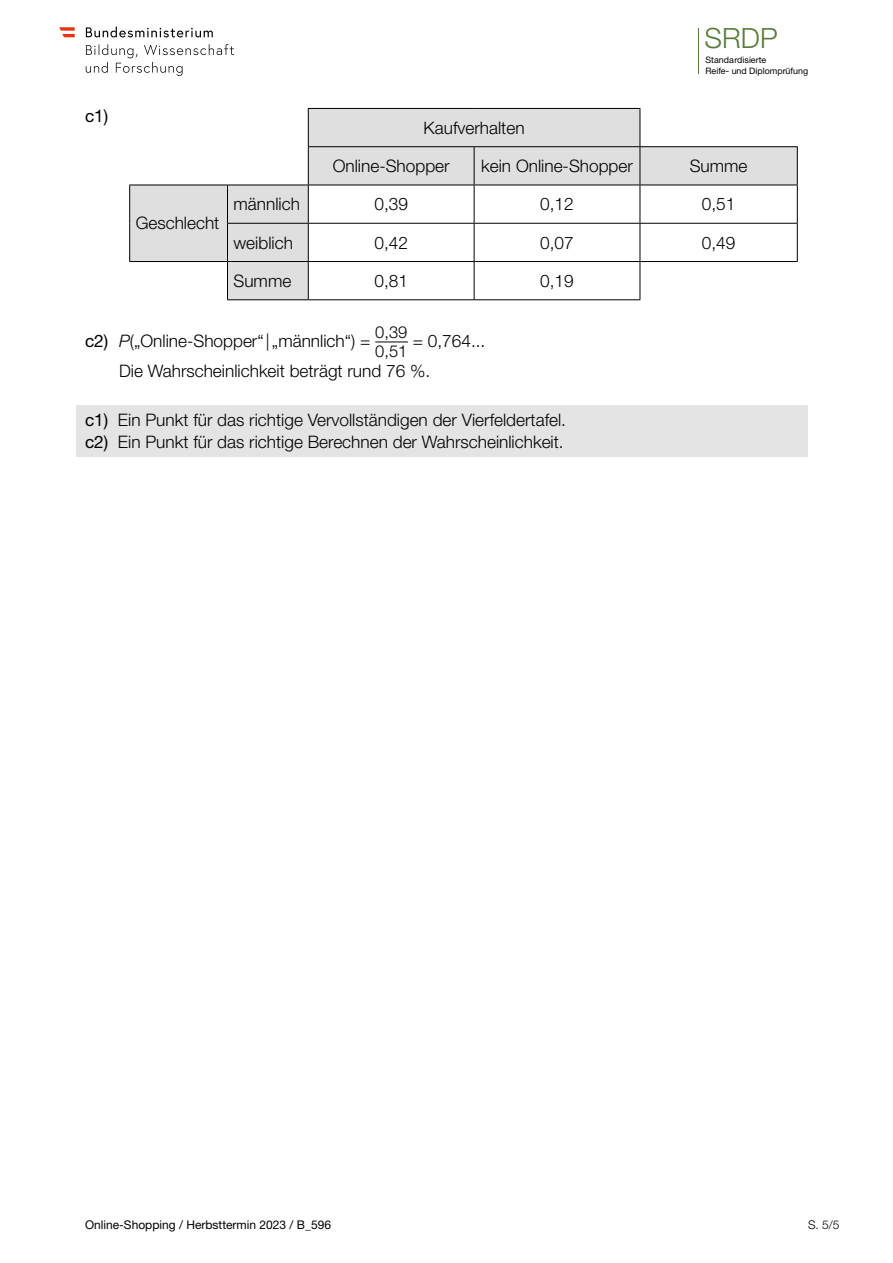
<style>
.page{position:relative;width:893px;height:1263px;background:#fff}
.page>*{position:absolute;margin:0;border:0;box-sizing:border-box;transform-origin:0 0}
.t1{font:300 27.9px "Helvetica Neue LT Std";color:#587b39}
.t2{font:300 17.25px/30px "Helvetica Neue LT Std";color:#000}
.t3{font:17.25px "Helvetica Neue LT Std";color:#000}
.t4{font:300 16.5px/18.8px "Helvetica Neue LT Std";color:#000}
.t5{font:12px "Helvetica Neue LT Std";color:#000}
.t6{font:300 12px "Helvetica Neue LT Std";color:#000}
.t7{font:8.85px/10.6px "Helvetica Neue LT Std";color:#020203}
.s1{font-weight:400}
.s2{font-style:italic}
</style>
<div class="page">
<svg style="left:86px;top:44px;width:148px;height:32px"></svg>
<svg style="left:86px;top:27px;width:127px;height:10px"></svg>
<svg style="left:59px;top:27px;width:16px;height:10px"></svg>
<hr style="left:698px;top:28px;width:1px;height:46px;background:#587b39">
<svg style="left:130px;top:108px;width:667px;height:192px"></svg>
<hr style="left:308px;top:108px;width:166px;height:1px;background:#000">
<hr style="left:308px;top:109px;width:1px;height:37px;background:#000">
<hr style="left:474px;top:108px;width:166px;height:1px;background:#000">
<hr style="left:640px;top:109px;width:1px;height:37px;background:#000">
<hr style="left:308px;top:146px;width:166px;height:1px;background:#000">
<hr style="left:308px;top:147px;width:1px;height:38px;background:#000">
<hr style="left:474px;top:146px;width:166px;height:1px;background:#000">
<hr style="left:474px;top:147px;width:1px;height:38px;background:#000">
<hr style="left:640px;top:146px;width:158px;height:1px;background:#000">
<hr style="left:640px;top:147px;width:1px;height:38px;background:#000">
<hr style="left:797px;top:147px;width:1px;height:38px;background:#000">
<hr style="left:129px;top:185px;width:98px;height:1px;background:#000">
<hr style="left:129px;top:185px;width:1px;height:38px;background:#000">
<hr style="left:227px;top:185px;width:81px;height:1px;background:#000">
<hr style="left:227px;top:185px;width:1px;height:38px;background:#000">
<hr style="left:308px;top:185px;width:166px;height:1px;background:#000">
<hr style="left:308px;top:185px;width:1px;height:38px;background:#000">
<hr style="left:474px;top:185px;width:166px;height:1px;background:#000">
<hr style="left:474px;top:185px;width:1px;height:38px;background:#000">
<hr style="left:640px;top:185px;width:158px;height:1px;background:#000">
<hr style="left:640px;top:185px;width:1px;height:38px;background:#000">
<hr style="left:797px;top:185px;width:1px;height:38px;background:#000">
<hr style="left:129px;top:223px;width:1px;height:38px;background:#000">
<hr style="left:227px;top:223px;width:81px;height:1px;background:#000">
<hr style="left:227px;top:224px;width:1px;height:37px;background:#000">
<hr style="left:308px;top:223px;width:166px;height:1px;background:#000">
<hr style="left:308px;top:224px;width:1px;height:37px;background:#000">
<hr style="left:474px;top:223px;width:166px;height:1px;background:#000">
<hr style="left:474px;top:224px;width:1px;height:37px;background:#000">
<hr style="left:640px;top:223px;width:158px;height:1px;background:#000">
<hr style="left:640px;top:224px;width:1px;height:37px;background:#000">
<hr style="left:797px;top:224px;width:1px;height:37px;background:#000">
<hr style="left:129px;top:261px;width:98px;height:1px;background:#000">
<hr style="left:227px;top:261px;width:81px;height:1px;background:#000">
<hr style="left:227px;top:262px;width:1px;height:37px;background:#000">
<hr style="left:308px;top:261px;width:166px;height:1px;background:#000">
<hr style="left:308px;top:262px;width:1px;height:37px;background:#000">
<hr style="left:474px;top:261px;width:166px;height:1px;background:#000">
<hr style="left:474px;top:262px;width:1px;height:37px;background:#000">
<hr style="left:640px;top:261px;width:158px;height:1px;background:#000">
<hr style="left:640px;top:262px;width:1px;height:37px;background:#000">
<hr style="left:227px;top:299px;width:81px;height:1px;background:#000">
<hr style="left:308px;top:299px;width:166px;height:1px;background:#000">
<hr style="left:474px;top:299px;width:166px;height:1px;background:#000">
<hr style="left:375px;top:342px;width:33px;height:1px;background:#000">
<div style="left:77px;top:405px;width:731px;height:52px;background:#e4e4e4"></div>
<h1 class="t1" style="left:705px;top:21px;width:74px">SRDP</h1>
<p class="t3" style="left:85px;top:105px;width:25px">c1)</p>
<p class="t7" style="left:705px;top:54px;width:104px">Standardisierte<br>Reife- und Diplomprüfung</p>
<p class="t2" style="left:136px;top:208px;width:85px">Geschlecht</p>
<p class="t2" style="left:424px;top:112px;width:102px">Kaufverhalten</p>
<p class="t2" style="left:333px;top:150px;width:118px">Online-Shopper</p>
<p class="t2" style="left:481px;top:150px;width:153px">kein Online-Shopper</p>
<p class="t2" style="left:690px;top:150px;width:59px">Summe</p>
<p class="t2" style="left:233px;top:189px;width:68px">männlich</p>
<p class="t2" style="left:374px;top:189px;width:35px">0,39</p>
<p class="t2" style="left:540px;top:189px;width:35px">0,12</p>
<p class="t2" style="left:702px;top:189px;width:35px">0,51</p>
<p class="t2" style="left:233px;top:227px;width:61px">weiblich</p>
<p class="t2" style="left:374px;top:227px;width:35px">0,42</p>
<p class="t2" style="left:540px;top:227px;width:35px">0,07</p>
<p class="t2" style="left:702px;top:227px;width:35px">0,49</p>
<p class="t2" style="left:233px;top:265px;width:59px">Summe</p>
<p class="t2" style="left:374px;top:265px;width:35px">0,81</p>
<p class="t2" style="left:540px;top:265px;width:35px">0,19</p>
<p class="t2" style="left:85px;top:325px;width:287px"><span class="s1">c2)</span> <span class="s2">P</span>(„Online-Shopper“|„männlich“) =</p>
<p class="t4" style="left:375px;top:322px;width:34px">0,39<br>0,51</p>
<p class="t2" style="left:119px;top:325px;width:368px;text-indent:294px">= 0,764...<br>Die Wahrscheinlichkeit beträgt rund 76 %.</p>
<p class="t2" style="left:85px;top:408px;width:482px;line-height:22.5px"><span class="s1">c1)</span> Ein Punkt für das richtige Vervollständigen der Vierfeldertafel. <span class="s1">c2)</span> Ein Punkt für das richtige Berechnen der Wahrscheinlichkeit.</p>
<p class="t5" style="left:85px;top:1217px;width:248px">Online-Shopping / Herbsttermin 2023 / B_596</p>
<p class="t6" style="left:808px;top:1217px;width:33px">S. 5/5</p>
</div>
